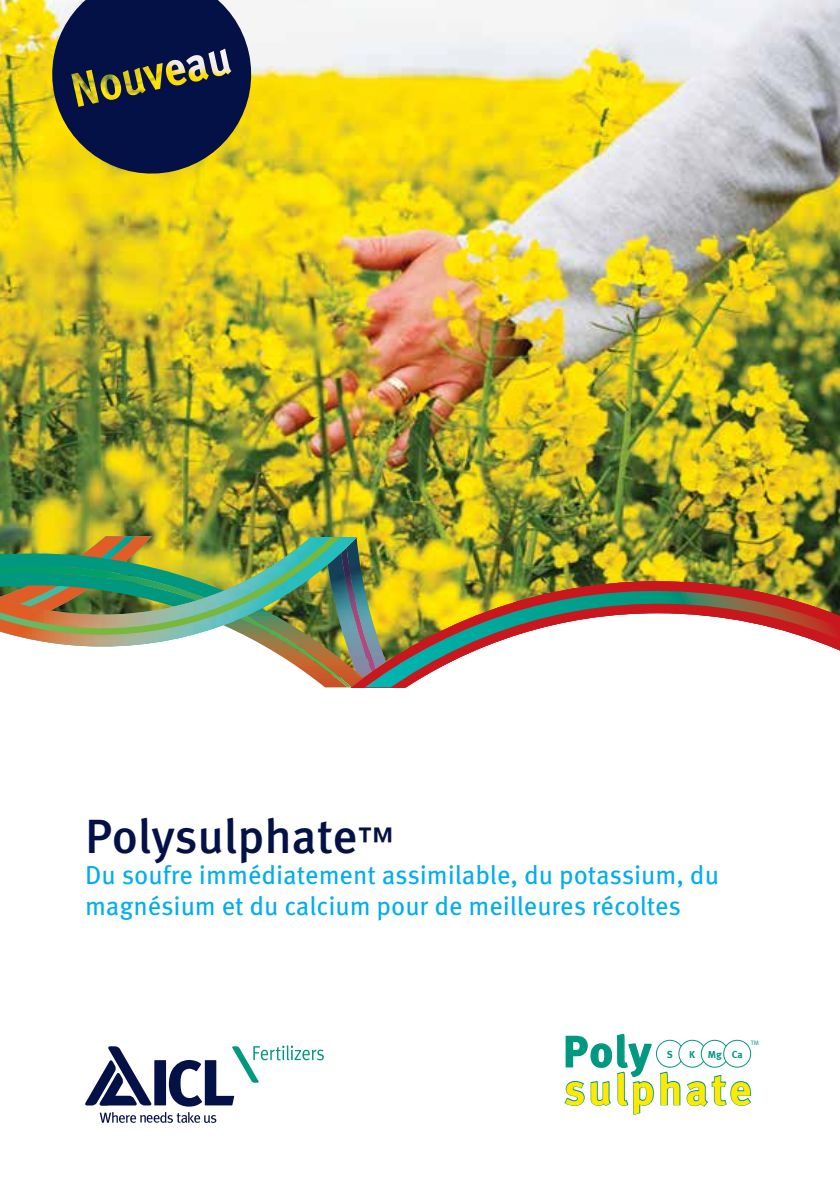
<style>
.page{position:relative;width:840px;height:1191px;background:#fff}
.page>*{position:absolute;margin:0;border:0;box-sizing:border-box;transform-origin:0 0}
.t1{font:500 48px "Meta OT";letter-spacing:-.005em;color:#041146}
.t2{font:700 43.4px "Meta OT";letter-spacing:.065em;color:#fee900}
.t3{font:700 43.4px "Meta OT";color:#00987f}
.t4{font:26px/31.2px "Meta OT";color:#00aeef}
.t5{font:700 10.2px "Meta OT";color:#00987f}
.t6{font:6.4px "Meta OT Norm";color:#00987f}
.s1{font-size:36px}
</style>
<div class="page">
<img style="left:0;top:0;width:839px;height:581px">
<img style="left:264px;top:581px;width:575px;height:106px">
<svg style="left:365px;top:591px;width:474px;height:96px"></svg>
<img style="left:70px;top:537px;width:383px;height:109px">
<img style="left:0;top:536px;width:340px;height:109px">
<svg style="left:85px;top:1046px;width:67px;height:59px"></svg>
<div style="left:154px;top:1060px;width:12px;height:45px;background:#041146"></div>
<svg style="left:169px;top:1045px;width:154px;height:61px"></svg>
<svg style="left:100px;top:1112px;width:116px;height:11px"></svg>
<svg style="left:564px;top:1033px;width:187px;height:82px"></svg>
<div style="left:656px;top:1040px;width:27px;height:27px;background:#fff;border-radius:50%"></div>
<div style="left:655px;top:1040px;width:28px;height:27px;border:1px solid #00987f;border-radius:50%"></div>
<div style="left:678px;top:1040px;width:27px;height:27px;background:#fff;border-radius:50%"></div>
<div style="left:678px;top:1040px;width:27px;height:27px;border:1px solid #00987f;border-radius:50%"></div>
<div style="left:701px;top:1040px;width:26px;height:27px;background:#fff;border-radius:50%"></div>
<div style="left:700px;top:1040px;width:28px;height:27px;border:1px solid #00987f;border-radius:50%"></div>
<div style="left:723px;top:1040px;width:27px;height:27px;background:#fff;border-radius:50%"></div>
<div style="left:723px;top:1040px;width:27px;height:27px;border:1px solid #00987f;border-radius:50%"></div>
<svg style="left:43px;top:0;width:217px;height:183px;background:#525442"></svg>
<h1 class="t1" style="left:85px;top:806px;width:310px">Polysulphate<span class="s1">™</span></h1>
<p class="t4" style="left:85px;top:859px;width:635px">Du soufre immédiatement assimilable, du potassium, du magnésium et du calcium pour de meilleures récoltes</p>
<h2 class="t3" style="left:562px;top:1024px;width:89px">Poly</h2>
<p class="t6" style="left:750px;top:1038px;width:10px">TM</p>
<p class="t5" style="left:666px;top:1047px;width:8px">S</p>
<p class="t5" style="left:689px;top:1047px;width:55px">K Mg Ca</p>
<h2 class="t2" style="left:563px;top:1062px;width:189px">sulphate</h2>
</div>
